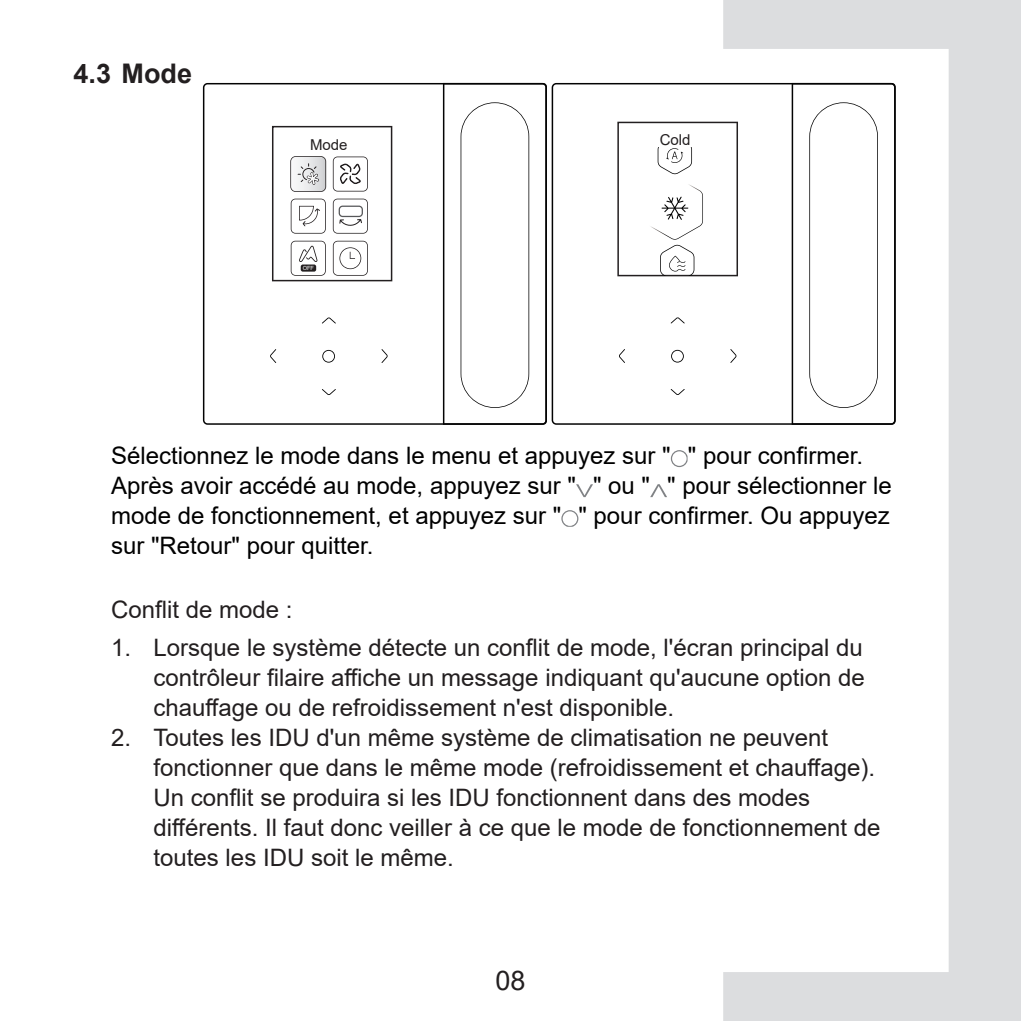
<style>
.page{position:relative;width:1021px;height:1021px;background:#fff}
.page>*{position:absolute;margin:0;border:0;box-sizing:border-box;transform-origin:0 0}
.标题1{font:700 27px "Arial";color:#231f20}
.t1{font:27px "Arial";color:#231f20}
.t2{font:24px/30px "Arial";color:#231f20;text-align:justify}
.t3{font:24px/30px "Arial";color:#000}
.t4{font:15px "Arial";color:#231f20}
.t5{font:5.7px "Arial";color:#fff}
</style>
<div class="page">
<svg style="left:723px;top:0;width:297px;height:1020px"></svg>
<svg style="left:203px;top:83px;width:240px;height:342px"></svg>
<svg style="left:443px;top:83px;width:104px;height:342px"></svg>
<svg style="left:551px;top:83px;width:240px;height:342px"></svg>
<svg style="left:791px;top:83px;width:104px;height:342px"></svg>
<svg style="left:670px;top:450px;width:17px;height:17px"></svg>
<svg style="left:576px;top:484px;width:17px;height:13px"></svg>
<svg style="left:650px;top:484px;width:17px;height:13px"></svg>
<svg style="left:561px;top:510px;width:17px;height:17px"></svg>
<p class="标题1" style="left:74px;top:55px;width:120px">4.3 Mode</p>
<p class="t4" style="left:310px;top:135px;width:39px">Mode</p>
<p class="t5" style="left:303px;top:264px;width:13px">OFF</p>
<p class="t4" style="left:659px;top:129px;width:32px">Cold</p>
<p class="t3" style="left:111px;top:440px;width:782px">Sélectionnez le mode dans le menu et appuyez sur " " pour confirmer.<br>Après avoir accédé au mode, appuyez sur " " ou " " pour sélectionner le mode de fonctionnement, et appuyez sur " " pour confirmer. Ou appuyez sur "Retour" pour quitter.</p>
<p class="t2" style="left:111px;top:594px;width:183px">Conflit de mode :</p>
<p class="t2" style="left:153px;top:632px;width:713px;text-indent:-43px">1. Lorsque le système détecte un conflit de mode, l'écran principal du contrôleur filaire affiche un message indiquant qu'aucune option de chauffage ou de refroidissement n'est disponible.</p>
<p class="t2" style="left:153px;top:722px;width:728px;text-align:left;text-indent:-43px">2. Toutes les IDU d'un même système de climatisation ne peuvent fonctionner que dans le même mode (refroidissement et chauffage).<br>Un conflit se produira si les IDU fonctionnent dans des modes différents. Il faut donc veiller à ce que le mode de fonctionnement de toutes les IDU soit le même.</p>
<p class="t1" style="left:495px;top:961px;width:32px">08</p>
</div>
